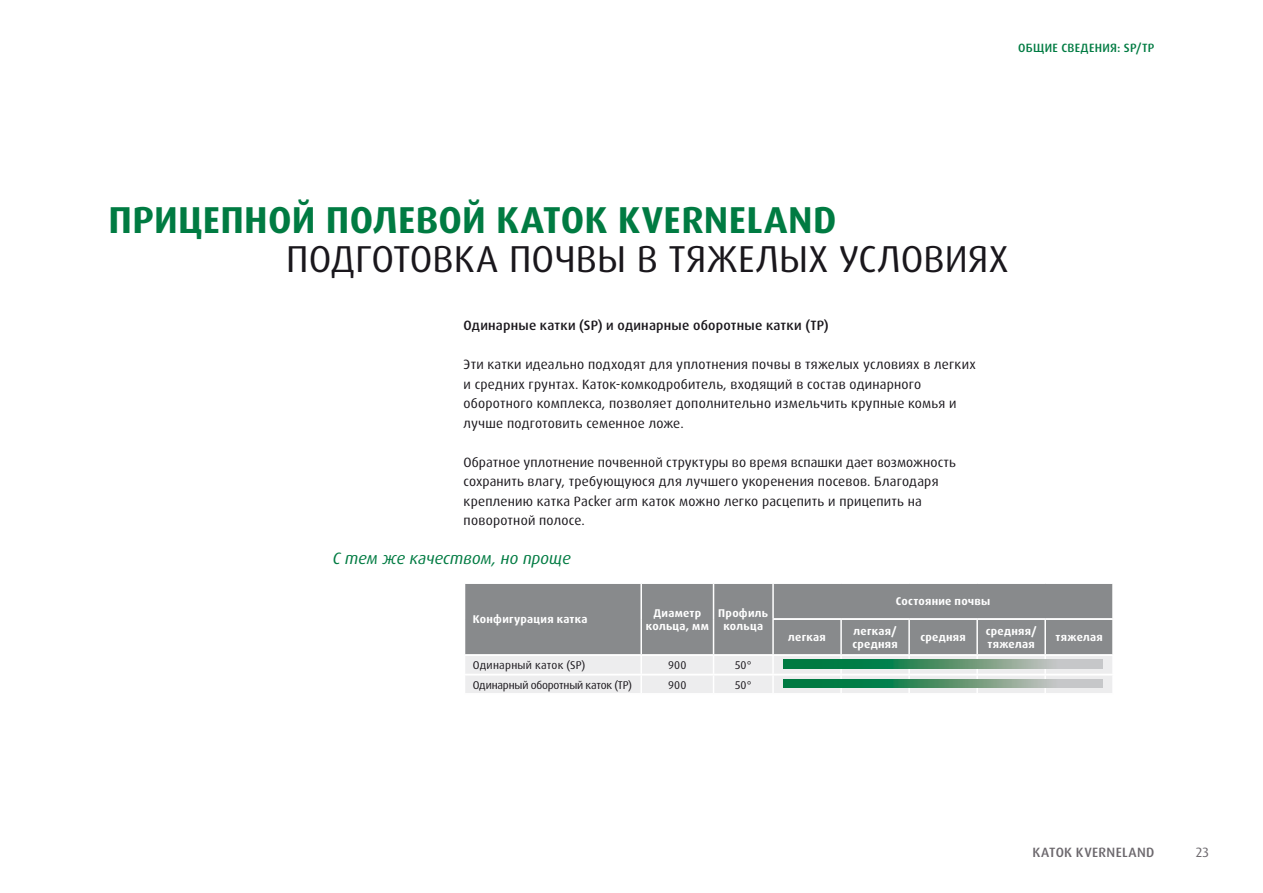
<style>
.page{position:relative;width:1263px;height:893px;background:#fff}
.page>*{position:absolute;margin:0;border:0;box-sizing:border-box;transform-origin:0 0}
.t1{font:700 37.5px "Dax Pro";letter-spacing:.01em;color:#007b42}
.t2{font:37.5px "Dax Pro";color:#1a171c}
.t3{font:italic 16.5px "Dax Pro";color:#007b42}
.t4{font:13.5px/19.5px "Dax Pro";letter-spacing:.015em;color:#1a171c}
.t5{font:500 13.5px "Dax Pro";letter-spacing:.015em;color:#1a171c}
.t6{font:500 13.5px "Dax Pro";letter-spacing:.03em;color:#6c686d}
.t7{font:13.5px "Dax Pro";color:#6c686d}
.t8{font:500 12px "Dax Pro";letter-spacing:.025em;color:#007b42}
.t9{font:700 11.25px/13.5px "Dax Pro";letter-spacing:.025em;color:#fff;text-align:center}
.t10{font:11.25px/19.5px "Dax Pro";letter-spacing:-.015em;color:#1a171c}
</style>
<div class="page">
<div style="left:465px;top:584px;width:647px;height:70px;background:#888a8c"></div>
<hr style="left:640px;top:584px;width:2px;height:35px;background:#fff">
<hr style="left:713px;top:584px;width:1px;height:35px;background:#fff">
<hr style="left:640px;top:619px;width:2px;height:35px;background:#fff">
<hr style="left:713px;top:619px;width:1px;height:35px;background:#fff">
<hr style="left:772px;top:584px;width:2px;height:34px;background:#fff">
<hr style="left:772px;top:618px;width:69px;height:2px;background:#fff">
<hr style="left:772px;top:620px;width:2px;height:34px;background:#fff">
<hr style="left:840px;top:620px;width:2px;height:34px;background:#fff">
<hr style="left:908px;top:620px;width:2px;height:34px;background:#fff">
<hr style="left:976px;top:620px;width:2px;height:34px;background:#fff">
<hr style="left:1044px;top:620px;width:2px;height:34px;background:#fff">
<hr style="left:841px;top:618px;width:68px;height:2px;background:#fff">
<hr style="left:909px;top:618px;width:68px;height:2px;background:#fff">
<hr style="left:977px;top:618px;width:68px;height:2px;background:#fff">
<hr style="left:1045px;top:618px;width:69px;height:2px;background:#fff">
<svg style="left:465px;top:656px;width:647px;height:37px;background:#c7d8d0"></svg>
<p class="t8" style="left:1018px;top:40px;width:138px">ОБЩИЕ СВЕДЕНИЯ: SP/TP</p>
<h1 class="t1" style="left:109px;top:195px;width:729px">ПРИЦЕПНОЙ ПОЛЕВОЙ КАТОК KVERNELAND</h1>
<h1 class="t2" style="left:286px;top:234px;width:724px">ПОДГОТОВКА ПОЧВЫ В ТЯЖЕЛЫХ УСЛОВИЯХ</h1>
<p class="t5" style="left:464px;top:317px;width:366px">Одинарные катки (SP) и одинарные оборотные катки (TP)</p>
<p class="t4" style="left:464px;top:355px;width:514px">Эти катки идеально подходят для уплотнения почвы в тяжелых условиях в легких и средних грунтах. Каток-комкодробитель, входящий в состав одинарного оборотного комплекса, позволяет дополнительно измельчить крупные комья и лучше подготовить семенное ложе.</p>
<p class="t4" style="left:464px;top:452px;width:494px">Обратное уплотнение почвенной структуры во время вспашки дает возможность сохранить влагу, требующуюся для лучшего укоренения посевов. Благодаря креплению катка Packer arm каток можно легко расцепить и прицепить на поворотной полосе.</p>
<p class="t3" style="left:333px;top:548px;width:240px">С тем же качеством, но проще</p>
<p class="t9" style="left:896px;top:595px;width:96px">Состояние почвы</p>
<p class="t9" style="left:473px;top:613px;width:116px">Конфигурация катка</p>
<p class="t9" style="left:646px;top:606px;width:64px">Диаметр кольца, мм</p>
<p class="t9" style="left:718px;top:606px;width:51px">Профиль кольца</p>
<p class="t10" style="left:473px;top:656px;width:160px">Одинарный каток (SP)<br>Одинарный оборотный каток (TP)</p>
<p class="t10" style="left:668px;top:656px;width:20px">900</p>
<p class="t10" style="left:735px;top:656px;width:18px">50°</p>
<p class="t10" style="left:668px;top:675px;width:20px">900</p>
<p class="t10" style="left:735px;top:675px;width:18px">50°</p>
<p class="t9" style="left:788px;top:631px;width:39px">легкая</p>
<p class="t9" style="left:852px;top:624px;width:47px;text-align:left">легкая/ средняя</p>
<p class="t9" style="left:920px;top:631px;width:47px">средняя</p>
<p class="t9" style="left:986px;top:624px;width:52px;text-align:left">средняя/ тяжелая</p>
<p class="t9" style="left:1056px;top:631px;width:49px">тяжелая</p>
<p class="t6" style="left:1032px;top:843px;width:123px">КАТОК KVERNELAND</p>
<p class="t7" style="left:1196px;top:843px;width:15px">23</p>
</div>
